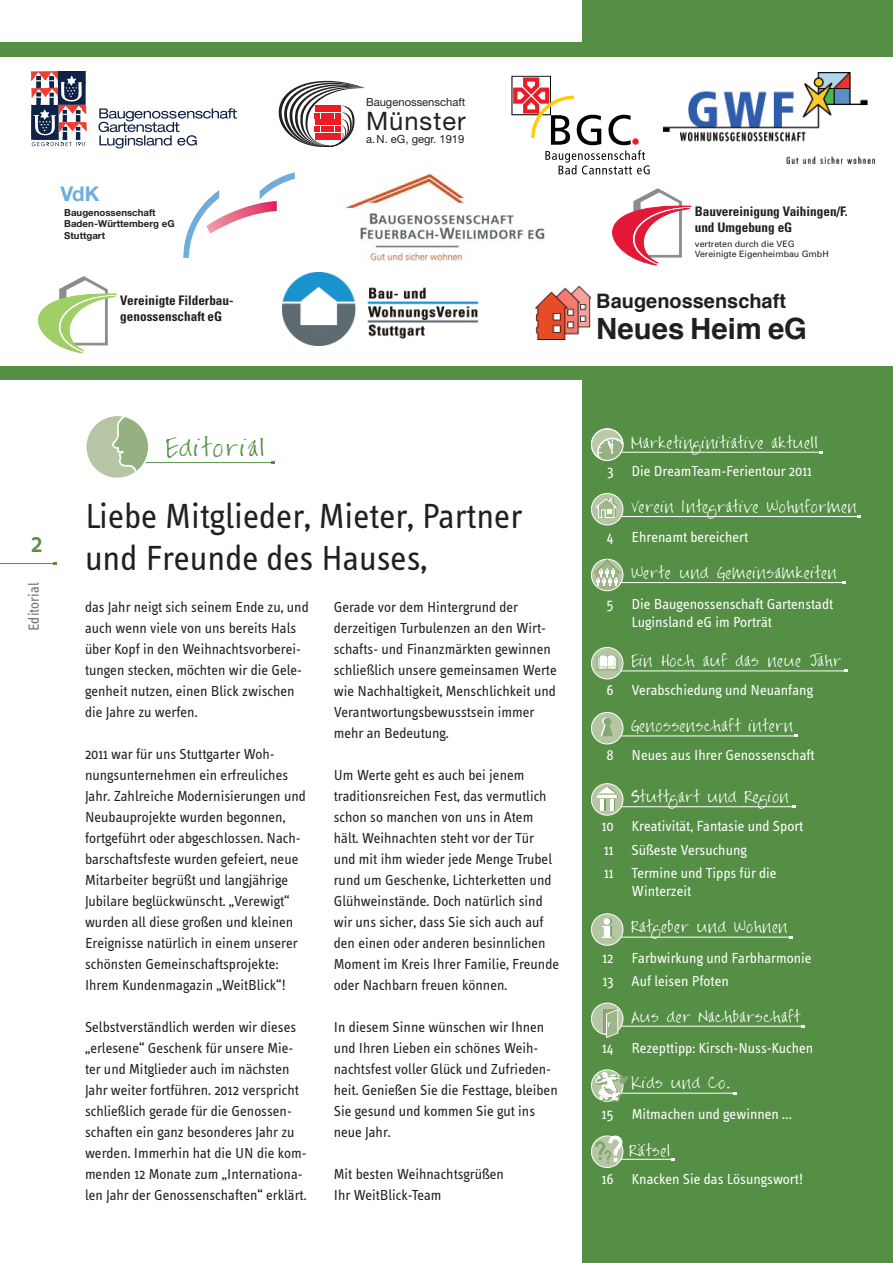
<style>
.page{position:relative;width:893px;height:1263px;background:#fff}
.page>*{position:absolute;margin:0;border:0;box-sizing:border-box;transform-origin:0 0}
.t1{font:36px/42px "Info Text";color:#231f20}
.t2{font:700 29.4px "Helvetica";color:#231f20}
.t3{font:500 27px "Info Text";color:#558f45}
.t4{font:25.5px "Helvetica Neue";letter-spacing:.04em;color:#231f20}
.t5{font:21px "FG Jayne Print";letter-spacing:.1em;color:#558f45}
.t6{font:700 20.4px "Helvetica Neue";color:#6caedf}
.t7{font:700 19.95px "Helvetica";color:#231f20}
.t8{font:15px/21px "Info Text";color:#231f20}
.t9{font:15px/23.4px "Info Text";color:#fff}
.t10{font:15px "Info Text";color:#6d6e70}
.t11{font:13.5px "FG Jayne Print";letter-spacing:.05em;color:#fff}
.t12{font:700 condensed 13.2px/15.9px "Univers";color:#231f20}
.t13{font:11.25px "Helvetica Neue";color:#231f20}
.t14{font:700 9.6px/11.6px "Helvetica Neue";color:#231f20}
.t15{font:8.85px/10.5px "Univers";color:#231f20}
</style>
<div class="page">
<div style="left:0;top:43px;width:893px;height:337px;background:#558f45"></div>
<div style="left:582px;top:0;width:311px;height:1263px;background:#558f45"></div>
<hr style="left:607px;top:452px;width:214px;height:1px;background:#fff">
<div style="left:591px;top:429px;width:32px;height:31px;background:#bac9a8;border-radius:50%"></div>
<div style="left:591px;top:428px;width:32px;height:33px;border:1px solid #fff;border-radius:50%"></div>
<svg style="left:597px;top:438px;width:27px;height:23px"></svg>
<hr style="left:608px;top:582px;width:236px;height:1px;background:#fff">
<div style="left:591px;top:559px;width:32px;height:32px;border:1px solid #fff;border-radius:50%"></div>
<svg style="left:593px;top:559px;width:28px;height:32px"></svg>
<hr style="left:608px;top:806px;width:186px;height:1px;background:#fff">
<svg style="left:591px;top:784px;width:32px;height:31px"></svg>
<div style="left:591px;top:783px;width:32px;height:33px;border:1px solid #fff;border-radius:50%"></div>
<hr style="left:598px;top:795px;width:20px;height:2px;background:#779f5f">
<svg style="left:613px;top:799px;width:2px;height:11px"></svg>
<hr style="left:597px;top:795px;width:20px;height:2px;background:#fff">
<svg style="left:601px;top:799px;width:12px;height:11px"></svg>
<svg style="left:598px;top:787px;width:19px;height:6px"></svg>
<hr style="left:608px;top:1026px;width:195px;height:1px;background:#fff">
<svg style="left:591px;top:1003px;width:32px;height:32px"></svg>
<div style="left:591px;top:1003px;width:32px;height:32px;border:1px solid #fff;border-radius:50%"></div>
<div style="left:603px;top:1010px;width:14px;height:23px;background:#87a770"></div>
<svg style="left:606px;top:1008px;width:12px;height:31px"></svg>
<hr style="left:608px;top:1093px;width:127px;height:1px;background:#fff">
<svg style="left:591px;top:1070px;width:32px;height:31px"></svg>
<div style="left:591px;top:1069px;width:32px;height:33px;border:1px solid #fff;border-radius:50%"></div>
<svg style="left:595px;top:1072px;width:33px;height:30px"></svg>
<hr style="left:607px;top:1159px;width:65px;height:1px;background:#fff">
<svg style="left:591px;top:1136px;width:32px;height:31px"></svg>
<div style="left:591px;top:1136px;width:32px;height:32px;border:1px solid #fff;border-radius:50%"></div>
<svg style="left:595px;top:1136px;width:27px;height:27px"></svg>
<hr style="left:609px;top:736px;width:187px;height:1px;background:#fff">
<div style="left:591px;top:712px;width:32px;height:32px;background:#b6c6a4;border-radius:50%"></div>
<div style="left:591px;top:712px;width:32px;height:32px;border:1px solid #fff;border-radius:50%"></div>
<svg style="left:601px;top:718px;width:12px;height:18px"></svg>
<hr style="left:607px;top:937px;width:183px;height:1px;background:#fff">
<div style="left:591px;top:914px;width:32px;height:31px;background:#b6c6a4;border-radius:50%"></div>
<div style="left:591px;top:913px;width:32px;height:33px;border:1px solid #fff;border-radius:50%"></div>
<svg style="left:602px;top:918px;width:12px;height:20px"></svg>
<hr style="left:609px;top:671px;width:237px;height:1px;background:#fff">
<svg style="left:591px;top:647px;width:32px;height:32px"></svg>
<div style="left:591px;top:647px;width:32px;height:32px;border:1px solid #fff;border-radius:50%"></div>
<svg style="left:597px;top:655px;width:21px;height:16px"></svg>
<hr style="left:0;top:563px;width:55px;height:1px;background:#558f45">
<hr style="left:118px;top:462px;width:155px;height:1px;background:#558f45">
<div style="left:86px;top:415px;width:63px;height:63px;background:#b6c6a4;border-radius:50%"></div>
<svg style="left:112px;top:418px;width:37px;height:58px"></svg>
<div style="left:85px;top:415px;width:65px;height:64px;border:2px solid #fff;border-radius:50%"></div>
<hr style="left:608px;top:516px;width:251px;height:1px;background:#fff">
<svg style="left:591px;top:493px;width:32px;height:32px"></svg>
<div style="left:591px;top:493px;width:32px;height:32px;border:1px solid #fff;border-radius:50%"></div>
<svg style="left:595px;top:498px;width:23px;height:20px"></svg>
<div style="left:0;top:57px;width:893px;height:309px;background:#fff"></div>
<img style="left:344px;top:172px;width:201px;height:90px">
<img style="left:31px;top:71px;width:54px;height:69px">
<img style="left:31px;top:80px;width:55px;height:51px">
<img style="left:31px;top:71px;width:52px;height:9px">
<svg style="left:31px;top:143px;width:54px;height:4px"></svg>
<svg style="left:32px;top:142px;width:53px;height:4px"></svg>
<svg style="left:98px;top:108px;width:139px;height:40px"></svg>
<svg style="left:511px;top:76px;width:139px;height:98px"></svg>
<img style="left:195px;top:190px;width:24px;height:30px">
<img style="left:206px;top:202px;width:65px;height:32px">
<svg style="left:184px;top:216px;width:11px;height:31px"></svg>
<img style="left:663px;top:72px;width:211px;height:91px">
<svg style="left:279px;top:81px;width:86px;height:66px"></svg>
<img style="left:282px;top:272px;width:196px;height:73px">
<img style="left:536px;top:286px;width:55px;height:53px">
<svg style="left:612px;top:189px;width:79px;height:76px"></svg>
<svg style="left:38px;top:276px;width:79px;height:77px"></svg>
<h3 class="t6" style="left:60px;top:187px;width:40px">VdK</h3>
<p class="t14" style="left:64px;top:207px;width:112px">Baugenossenschaft<br>Baden-Württemberg eG<br>Stuttgart</p>
<p class="t12" style="left:120px;top:293px;width:115px">Vereinigte Filderbau&shy;genossenschaft eG</p>
<p class="t13" style="left:366px;top:98px;width:101px">Baugenossenschaft</p>
<h3 class="t4" style="left:366px;top:111px;width:101px">Münster</h3>
<p class="t13" style="left:366px;top:135px;width:100px">a. N. eG, gegr. 1919</p>
<h3 class="t3" style="left:31px;top:533px;width:13px">2</h3>
<p class="t10" style="left:28px;top:631px;width:50px;rotate:-90deg">Editorial</p>
<h3 class="t5" style="left:166px;top:440px;width:101px">Editorial</h3>
<h1 class="t1" style="left:85px;top:498px;width:438px">Liebe Mitglieder, Mieter, Partner und Freunde des Hauses,</h1>
<p class="t8" style="left:334px;top:597px;width:224px">Gerade vor dem Hintergrund der derzeitigen Turbulenzen an den Wirt&shy;schafts- und Finanzmärkten gewinnen schließlich unsere gemeinsamen Werte wie Nachhaltigkeit, Menschlichkeit und Verantwortungsbewusstsein immer mehr an Bedeutung.</p>
<p class="t8" style="left:334px;top:765px;width:227px">Um Werte geht es auch bei jenem traditionsreichen Fest, das vermutlich schon so manchen von uns in Atem hält. Weihnachten steht vor der Tür und mit ihm wieder jede Menge Trubel rund um Geschenke, Lichterketten und Glühweinstände. Doch natürlich sind wir uns sicher, dass Sie sich auch auf den einen oder anderen besinnlichen Moment im Kreis Ihrer Familie, Freunde oder Nachbarn freuen können.</p>
<p class="t8" style="left:334px;top:1017px;width:225px">In diesem Sinne wünschen wir Ihnen und Ihren Lieben ein schönes Weih&shy;nachtsfest voller Glück und Zufrieden&shy;heit. Genießen Sie die Festtage, bleiben<br>Sie gesund und kommen Sie gut ins neue Jahr.</p>
<p class="t8" style="left:334px;top:1164px;width:172px">Mit besten Weihnachtsgrüßen<br>Ihr WeitBlick-Team</p>
<p class="t8" style="left:85px;top:597px;width:225px">das Jahr neigt sich seinem Ende zu, und auch wenn viele von uns bereits Hals über Kopf in den Weihnachtsvorberei&shy;tungen stecken, möchten wir die Gele&shy;genheit nutzen, einen Blick zwischen die Jahre zu werfen.</p>
<p class="t8" style="left:85px;top:744px;width:222px">2011 war für uns Stuttgarter Woh&shy;nungsunternehmen ein erfreuliches Jahr. Zahlreiche Modernisierungen und Neubauprojekte wurden begonnen, fortgeführt oder abgeschlossen. Nach&shy;barschaftsfeste wurden gefeiert, neue Mitarbeiter begrüßt und langjährige Jubilare beglückwünscht. „Verewigt“ wurden all diese großen und kleinen Ereignisse natürlich in einem unserer schönsten Gemeinschaftsprojekte:<br>Ihrem Kundenmagazin „WeitBlick“!</p>
<p class="t8" style="left:85px;top:1017px;width:223px">Selbstverständlich werden wir dieses „erlesene“ Geschenk für unsere Mie&shy;ter und Mitglieder auch im nächsten Jahr weiter fortführen. 2012 verspricht schließlich gerade für die Genossen&shy;schaften ein ganz besonderes Jahr zu werden. Immerhin hat die UN die kom&shy;menden 12 Monate zum „Internationa&shy;len Jahr der Genossenschaften“ erklärt.</p>
<p class="t12" style="left:695px;top:205px;width:155px">Bauvereinigung Vaihingen/F. und Umgebung eG</p>
<p class="t15" style="left:695px;top:239px;width:135px">vertreten durch die VEG<br>Vereinigte Eigenheimbau GmbH</p>
<h3 class="t7" style="left:596px;top:292px;width:191px">Baugenossenschaft</h3>
<h2 class="t2" style="left:596px;top:316px;width:212px">Neues Heim eG</h2>
<p class="t11" style="left:631px;top:437px;width:189px">Marketinginitiative aktuell</p>
<p class="t9" style="left:607px;top:460px;width:206px">3 Die DreamTeam-Ferientour 2011</p>
<p class="t11" style="left:631px;top:502px;width:227px">Verein I ntegrative Wohnformen</p>
<p class="t9" style="left:607px;top:527px;width:143px">4 Ehrenamt bereichert</p>
<p class="t11" style="left:631px;top:567px;width:207px">Werte und Gemeinsamkeiten</p>
<p class="t9" style="left:631px;top:596px;width:203px;line-height:18px;text-indent:-25px">5 Die Baugenossenschaft Gartenstadt<br>Luginsland eG im Porträt</p>
<p class="t11" style="left:631px;top:655px;width:212px">Ein Hoch auf das neue Jahr</p>
<p class="t9" style="left:606px;top:680px;width:208px">6 Verabschiedung und Neuanfang</p>
<p class="t11" style="left:631px;top:720px;width:163px">Genossenschaft intern</p>
<p class="t9" style="left:606px;top:745px;width:210px">8 Neues aus Ihrer Genossenschaft</p>
<p class="t11" style="left:631px;top:792px;width:159px">Stuttgart und Region</p>
<p class="t9" style="left:602px;top:816px;width:203px">10 Kreativität, Fantasie und Sport<br>11 Süßeste Versuchung<br>11 Termine und Tipps für die</p>
<p class="t9" style="left:631px;top:880px;width:61px">Winterzeit</p>
<p class="t11" style="left:631px;top:922px;width:158px">Ratgeber und Wohnen</p>
<p class="t9" style="left:602px;top:947px;width:211px">12 Farbwirkung und Farbharmonie<br>13 Auf leisen Pfoten</p>
<p class="t11" style="left:631px;top:1011px;width:170px">Aus der Nachbarschaft</p>
<p class="t9" style="left:602px;top:1037px;width:213px">14 Rezepttipp: Kirsch-Nuss-Kuchen</p>
<p class="t11" style="left:631px;top:1077px;width:100px">Kids und Co.</p>
<p class="t9" style="left:602px;top:1104px;width:192px">15 Mitmachen und gewinnen …</p>
<p class="t11" style="left:629px;top:1145px;width:43px">Rätsel</p>
<p class="t9" style="left:602px;top:1168px;width:203px">16 Knacken Sie das Lösungswort!</p>
</div>
